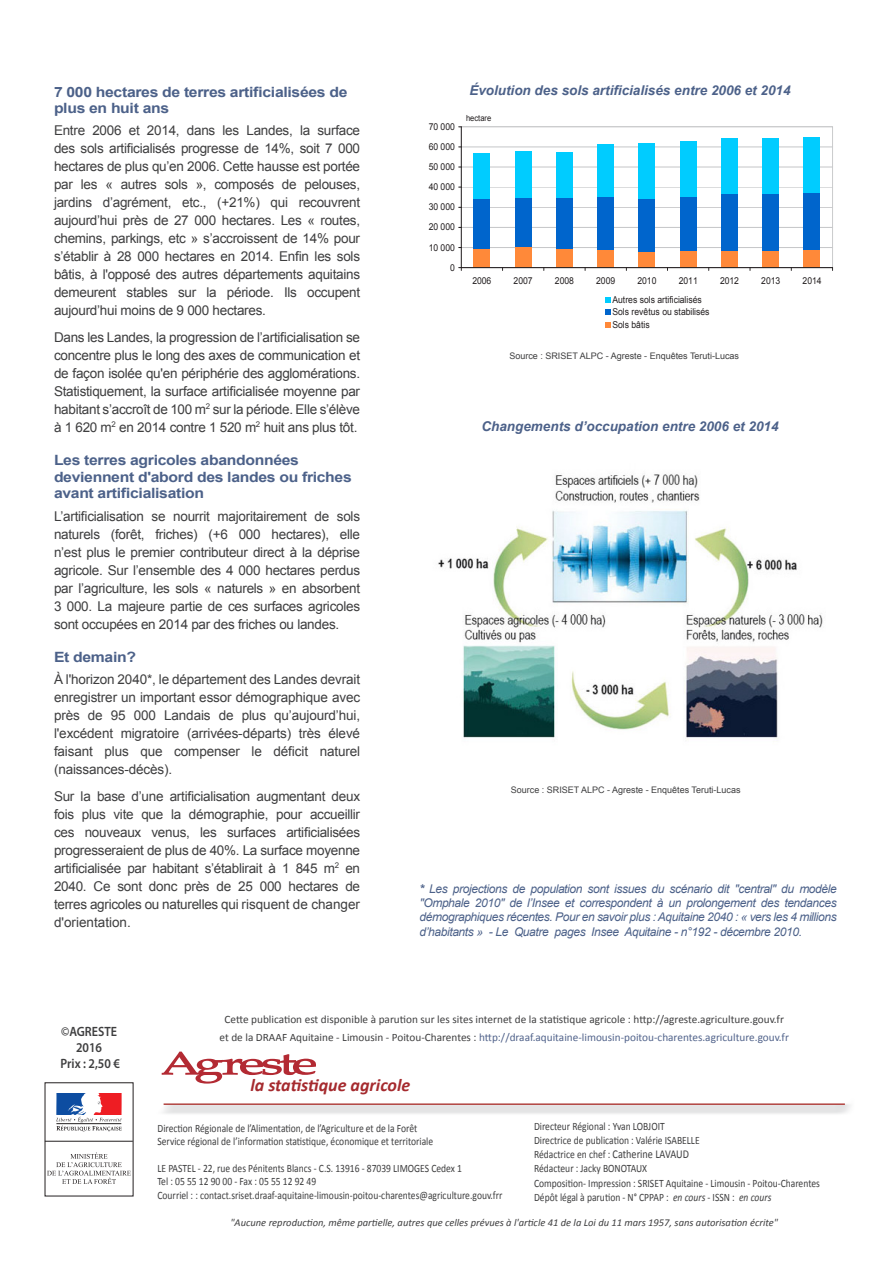
<style>
.page{position:relative;width:893px;height:1263px;background:#fff}
.page>*{position:absolute;margin:0;border:0;box-sizing:border-box;transform-origin:0 0}
.t1{font:italic 700 18px "Calibri";color:#a52a2e}
.Inters_couleur{font:700 14.1px/16.5px "Arial";letter-spacing:-.02em;color:#4c6189;scale:1.11 1}
.TEXTE{font:13.5px/18px "Arial";letter-spacing:-.02em;color:#3e3e3f;text-align:justify}
.Titre_GRAPH{font:italic 700 13.5px "Arial";color:#4c6189}
.t2{font:600 13.5px/16.2px "Myriad Pro";color:#3e3e3f;text-align:center;scale:.9 1}
.Nota{font:italic 12px/14.4px "Arial";letter-spacing:-.03em;color:#4c6189;text-align:justify}
.t3{font:11.25px/14.2px "Calibri";color:#3e3e3f;scale:.85 1}
.t4{font:11.25px/18px "Calibri";color:#3e3e3f;text-align:center}
.t5{font:italic 10.5px "Calibri";color:#3e3e3f}
.t6{font:9.45px/12.3px "Arial";letter-spacing:-.005em;color:#231f20;scale:.91 1}
.Sources_GRAPH{font:9px "Arial";color:#3e3e3f}
.t7{font:8.4px "Arial";color:#231f20;scale:.91 1}
.s1{font-weight:700}
.s2{color:#50628a}
.s3{font-size:12px}
.s4{font-style:italic}
</style>
<div class="page">
<svg style="left:162px;top:1051px;width:154px;height:32px"></svg>
<div style="left:155px;top:1095px;width:700px;height:20px;background:#939598;opacity:.75"></div>
<hr style="left:164px;top:1103px;width:681px;height:2px;background:#b14340">
<svg style="left:56px;top:1093px;width:66px;height:38px"></svg>
<hr style="left:45px;top:1141px;width:88px;height:1px;background:#231f20">
<svg style="left:47px;top:1152px;width:84px;height:32px"></svg>
<hr style="left:461px;top:247px;width:371px;height:1px;background:#c7c8ca">
<hr style="left:461px;top:227px;width:371px;height:1px;background:#c7c8ca">
<hr style="left:461px;top:207px;width:371px;height:1px;background:#c7c8ca">
<hr style="left:461px;top:187px;width:371px;height:1px;background:#c7c8ca">
<hr style="left:461px;top:167px;width:371px;height:1px;background:#c7c8ca">
<hr style="left:461px;top:147px;width:371px;height:1px;background:#c7c8ca">
<div style="left:461px;top:126px;width:372px;height:142px;border:1px solid #c7c8ca"></div>
<div style="left:474px;top:249px;width:16px;height:19px;background:#ff8939"></div>
<div style="left:515px;top:247px;width:16px;height:21px;background:#ff8939"></div>
<div style="left:556px;top:249px;width:17px;height:19px;background:#ff8939"></div>
<div style="left:597px;top:250px;width:17px;height:18px;background:#ff8939"></div>
<div style="left:639px;top:251px;width:16px;height:17px;background:#ff8939"></div>
<div style="left:680px;top:251px;width:16px;height:17px;background:#ff8939"></div>
<div style="left:721px;top:251px;width:17px;height:17px;background:#ff8939"></div>
<div style="left:762px;top:251px;width:17px;height:17px;background:#ff8939"></div>
<div style="left:804px;top:250px;width:16px;height:18px;background:#ff8939"></div>
<div style="left:474px;top:198px;width:16px;height:51px;background:#0065cc"></div>
<div style="left:515px;top:197px;width:16px;height:50px;background:#0065cc"></div>
<div style="left:556px;top:198px;width:17px;height:51px;background:#0065cc"></div>
<div style="left:597px;top:197px;width:17px;height:53px;background:#0065cc"></div>
<div style="left:639px;top:199px;width:16px;height:52px;background:#0065cc"></div>
<div style="left:680px;top:196px;width:16px;height:55px;background:#0065cc"></div>
<div style="left:721px;top:194px;width:17px;height:57px;background:#0065cc"></div>
<div style="left:762px;top:193px;width:17px;height:58px;background:#0065cc"></div>
<div style="left:804px;top:192px;width:16px;height:58px;background:#0065cc"></div>
<div style="left:474px;top:153px;width:16px;height:45px;background:#0cf"></div>
<div style="left:515px;top:151px;width:16px;height:46px;background:#0cf"></div>
<div style="left:556px;top:153px;width:17px;height:45px;background:#0cf"></div>
<div style="left:597px;top:144px;width:17px;height:53px;background:#0cf"></div>
<div style="left:639px;top:144px;width:16px;height:55px;background:#0cf"></div>
<div style="left:680px;top:141px;width:16px;height:55px;background:#0cf"></div>
<div style="left:721px;top:139px;width:17px;height:55px;background:#0cf"></div>
<div style="left:762px;top:138px;width:17px;height:55px;background:#0cf"></div>
<div style="left:804px;top:137px;width:16px;height:55px;background:#0cf"></div>
<hr style="left:461px;top:127px;width:1px;height:141px;background:#231f20">
<hr style="left:461px;top:267px;width:371px;height:1px;background:#231f20">
<svg style="left:605px;top:297px;width:5px;height:6px"></svg>
<svg style="left:605px;top:309px;width:5px;height:6px"></svg>
<svg style="left:605px;top:322px;width:5px;height:6px"></svg>
<img style="left:438px;top:474px;width:385px;height:266px">
<p class="Inters_couleur" style="left:54px;top:84px;width:266px">7 000 hectares de terres artificialisées de plus en huit ans</p>
<p class="TEXTE" style="left:54px;top:122px;width:308px">Entre 2006 et 2014, dans les Landes, la surface des sols artificialisés progresse de 14%, soit 7 000 hectares de plus qu’en 2006. Cette hausse est portée par les « autres sols », composés de pelouses, jardins d’agrément, etc., (+21%) qui recouvrent aujourd’hui près de 27 000 hectares. Les « routes, chemins, parkings, etc » s’accroissent de 14% pour s’établir à 28 000 hectares en 2014. Enfin les sols bâtis, à l'opposé des autres départements aquitains demeurent stables sur la période. Ils occupent aujourd’hui moins de 9 000 hectares.</p>
<p class="TEXTE" style="left:54px;top:328px;width:308px">Dans les Landes, la progression de l’artificialisation se concentre plus le long des axes de communication et de façon isolée qu'en périphérie des agglomérations.<br>Statistiquement, la surface artificialisée moyenne par habitant s’accroît de 100 m<sup>2</sup> sur la période. Elle s’élève à 1 620 m<sup>2</sup> en 2014 contre 1 520 m<sup>2</sup> huit ans plus tôt.</p>
<p class="Inters_couleur" style="left:54px;top:452px;width:270px">Les terres agricoles abandonnées deviennent d'abord des landes ou friches avant artificialisation</p>
<p class="TEXTE" style="left:54px;top:507px;width:308px">L’artificialisation se nourrit majoritairement de sols naturels (forêt, friches) (+6 000 hectares), elle n’est plus le premier contributeur direct à la déprise agricole. Sur l’ensemble des 4 000 hectares perdus par l’agriculture, les sols « naturels » en absorbent 3 000. La majeure partie de ces surfaces agricoles sont occupées en 2014 par des friches ou landes.</p>
<p class="Inters_couleur" style="left:54px;top:649px;width:75px">Et demain?</p>
<p class="TEXTE" style="left:54px;top:671px;width:308px">À l'horizon 2040*, le département des Landes devrait enregistrer un important essor démographique avec près de 95 000 Landais de plus qu’aujourd’hui, l'excédent migratoire (arrivées-départs) très élevé faisant plus que compenser le déficit naturel (naissances-décès).</p>
<p class="TEXTE" style="left:54px;top:787px;width:308px">Sur la base d’une artificialisation augmentant deux fois plus vite que la démographie, pour accueillir ces nouveaux venus, les surfaces artificialisées progresseraient de plus de 40%. La surface moyenne artificialisée par habitant s’établirait à 1 845 m<sup>2</sup> en 2040. Ce sont donc près de 25 000 hectares de terres agricoles ou naturelles qui risquent de changer d'orientation.</p>
<p class="Titre_GRAPH" style="left:469px;top:81px;width:323px">Évolution des sols artificialisés entre 2006 et 2014</p>
<p class="t6" style="left:429px;top:120px;width:30px">70 000</p>
<p class="t6" style="left:429px;top:141px;width:30px">60 000</p>
<p class="t6" style="left:429px;top:161px;width:30px">50 000</p>
<p class="t6" style="left:429px;top:181px;width:30px">40 000</p>
<p class="t6" style="left:429px;top:201px;width:30px">30 000</p>
<p class="t6" style="left:429px;top:221px;width:30px">20 000</p>
<p class="t6" style="left:429px;top:241px;width:30px">10 000</p>
<p class="t6" style="left:450px;top:261px;width:7px">0</p>
<p class="t7" style="left:466px;top:112px;width:29px">hectare</p>
<p class="t6" style="left:472px;top:275px;width:22px">2006</p>
<p class="t6" style="left:514px;top:275px;width:22px">2007</p>
<p class="t6" style="left:555px;top:275px;width:22px">2008</p>
<p class="t6" style="left:596px;top:275px;width:22px">2009</p>
<p class="t6" style="left:637px;top:275px;width:22px">2010</p>
<p class="t6" style="left:679px;top:275px;width:22px">2011</p>
<p class="t6" style="left:720px;top:275px;width:22px">2012</p>
<p class="t6" style="left:761px;top:275px;width:22px">2013</p>
<p class="t6" style="left:803px;top:275px;width:22px">2014</p>
<p class="t6" style="left:612px;top:294px;width:108px">Autres sols artificialisés<br>Sols revêtus ou stabilisés<br>Sols bâtis</p>
<p class="Sources_GRAPH" style="left:509px;top:350px;width:231px">Source : SRISET ALPC - Agreste - Enquêtes Teruti-Lucas</p>
<p class="Titre_GRAPH" style="left:481px;top:417px;width:299px">Changements d’occupation entre 2006 et 2014</p>
<p class="Sources_GRAPH" style="left:511px;top:783px;width:231px">Source : SRISET ALPC - Agreste - Enquêtes Teruti-Lucas</p>
<p class="Nota" style="left:419px;top:881px;width:419px"><span class="s1">*</span> Les projections de population sont issues du scénario dit "central" du modèle "Omphale 2010" de l’Insee et correspondent à un prolongement des tendances démographiques récentes. Pour en savoir plus : Aquitaine 2040 : « vers les 4 millions d’habitants » - Le Quatre pages Insee Aquitaine - n°192 - décembre 2010.</p>
<p class="t2" style="left:61px;top:1023px;width:68px">©AGRESTE<br>2016<br>Prix : 2,50 €</p>
<p class="t4" style="left:220px;top:1011px;width:571px">Cette publication est disponible à parution sur les sites internet de la statistique agricole : http://agreste.agriculture.gouv.fr et de la DRAAF Aquitaine - Limousin - Poitou-Charentes : <span class="s2">http://draaf.aquitaine-limousin-poitou-charentes.agriculture.gouv.fr</span></p>
<p class="t1" style="left:250px;top:1073px;width:162px">la statistique agricole</p>
<p class="t3" style="left:157px;top:1121px;width:326px;line-height:13.5px">Direction Régionale de l’Alimentation, de l’Agriculture et de la Forêt<br>Service régional de l’information statistique, économique et territoriale</p>
<p class="t3" style="left:157px;top:1161px;width:407px;line-height:13.5px">LE PASTEL - 22, rue des Pénitents Blancs - C.S. 13916 - 87039 LIMOGES Cedex 1<br>Tel : 05 55 12 90 00 - Fax : 05 55 12 92 49<br>Courriel : : contact.sriset.draaf-aquitaine-limousin-poitou-charentes@agriculture.gouv.frr</p>
<p class="t3" style="left:534px;top:1119px;width:338px">Directeur Régional : Yvan LOBJOIT<br>Directrice de publication : Valérie ISABELLE<br>Rédactrice en chef : <span class="s3">Catherine LAVAUD<br></span>Rédacteur : Jacky BONOTAUX<br>Composition- Impression : SRISET Aquitaine - Limousin - Poitou-Charentes Dépôt légal à parution - N° CPPAP : <span class="s4">en cours</span> - ISSN : <span class="s4">en cours</span></p>
<p class="t5" style="left:230px;top:1215px;width:549px">"Aucune reproduction, même partielle, autres que celles prévues à l'article 41 de la Loi du 11 mars 1957, sans autorisation écrite"</p>
</div>
